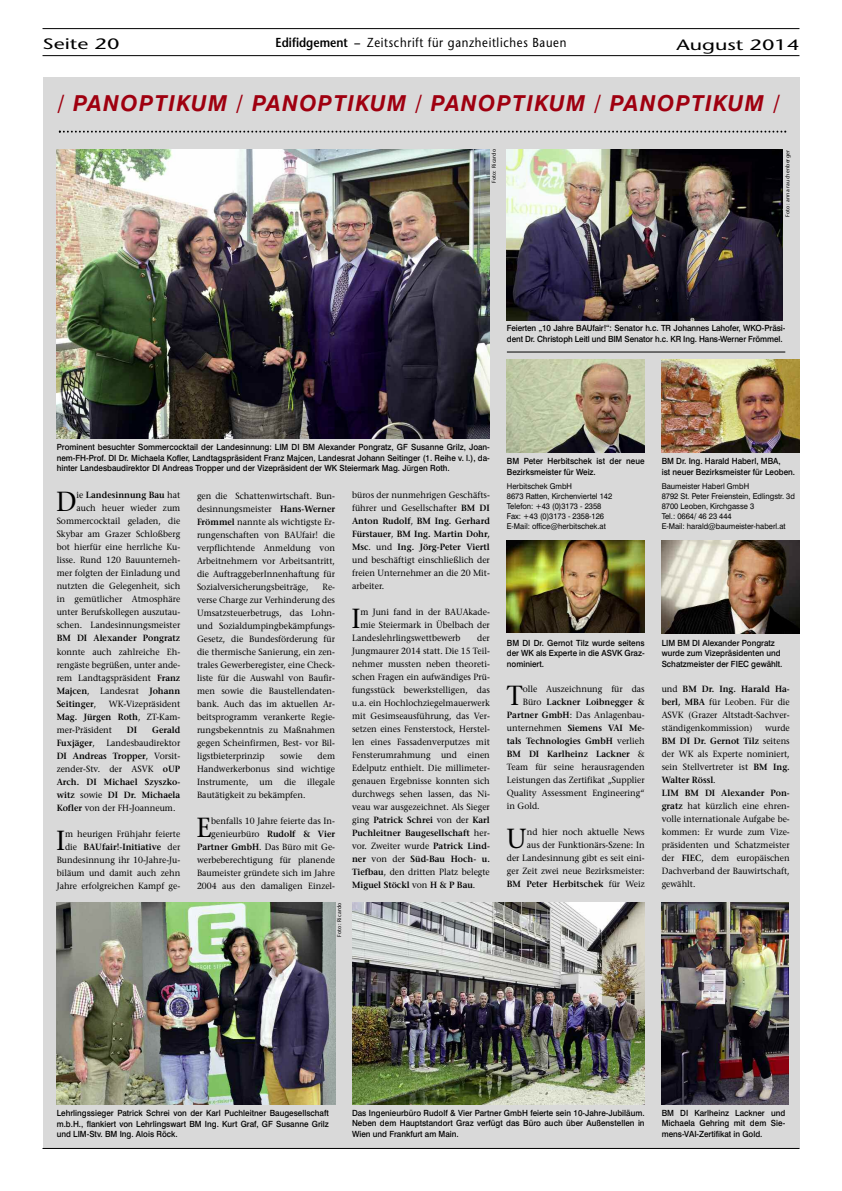
<style>
.page{position:relative;width:842px;height:1191px;background:#fff}
.page>*{position:absolute;margin:0;border:0;box-sizing:border-box;transform-origin:0 0}
.t1{font:27.6px "Stone Serif";color:#000;scale:.95 1}
.t2{font:italic 700 22px "Swiss 721 BT";letter-spacing:.055em;color:#9f0010}
.t3{font:15px "Stone Sans";color:#000;scale:1.45 1}
.t4{font:13px "Stone Sans";letter-spacing:.055em;color:#000;scale:.88 1}
.t5{font:9px/13px "Stone Serif";color:#000;text-align:justify;scale:.95 1}
.t6{font:600 9px "Stone Serif";color:#000;scale:.95 1}
.t7{font:500 8.5px/10.5px "Swiss 721 BT";color:#000;text-align:justify;scale:.95 1}
.t8{font:8px/10px "Swiss 721 BT";color:#000;scale:.95 1}
.t9{font:5.5px "Stone Sans";letter-spacing:.03em;color:#000}
.s1{font-weight:600}
.s2{font-family:"Microsoft Sans Serif";font-weight:400}
.s3{font-weight:400}
</style>
<div class="page">
<div style="left:43px;top:77px;width:756px;height:1071px;background:#d9d9d9"></div>
<hr style="left:43px;top:55px;width:756px;height:1px;background:#000">
<hr style="left:43px;top:28px;width:756px;height:1px;background:#000">
<svg style="left:59px;top:131px;width:727px;height:2px"></svg>
<hr style="left:43px;top:1148px;width:756px;height:1px;background:#000">
<img style="left:662px;top:359px;width:137px;height:94px">
<img style="left:57px;top:902px;width:278px;height:202px">
<img style="left:57px;top:149px;width:433px;height:289px">
<img style="left:507px;top:149px;width:276px;height:171px">
<img style="left:507px;top:359px;width:138px;height:94px">
<img style="left:662px;top:902px;width:127px;height:202px">
<img style="left:352px;top:902px;width:293px;height:202px">
<img style="left:507px;top:540px;width:138px;height:92px">
<img style="left:662px;top:540px;width:137px;height:94px">
<hr style="left:507px;top:352px;width:278px;height:1px;background:#000">
<h3 class="t3" style="left:43px;top:34px;width:55px">Seite 20</h3>
<h3 class="t4" style="left:276px;top:35px;width:332px"><span class="s1">Edifidgement –</span> Zeitschrift für ganzheitliches Bauen</h3>
<h3 class="t3" style="left:676px;top:35px;width:86px">August 2014</h3>
<h2 class="t2" style="left:57px;top:89px;width:724px">/ PANOPTIKUM / PANOPTIKUM / PANOPTIKUM / PANOPTIKUM /</h2>
<p class="t9" style="left:491px;top:183px;width:35px;rotate:-90deg">Foto: Ricardo</p>
<p class="t9" style="left:784px;top:217px;width:68px;rotate:-90deg">Foto: anna rauchenberger</p>
<p class="t7" style="left:507px;top:323px;width:295px">Feierten „10 Jahre BAUfair!“: Senator h.c. TR Johannes Lahofer, WKO-Präsi&shy;dent Dr. Christoph Leitl und BIM Senator h.c. KR Ing. Hans-Werner Frömmel.</p>
<p class="t7" style="left:57px;top:442px;width:457px">Prominent besuchter Sommercocktail der Landesinnung: LIM DI BM Alexander Pongratz, GF Susanne Grilz, Joan&shy;nem-FH-Prof. DI Dr. Michaela Kofler, Landtagspräsident Franz Majcen, Landesrat Johann Seitinger (1. Reihe v. l.), da&shy;hinter Landesbaudirektor DI Andreas Tropper und der Vizepräsident der WK Steiermark Mag. J<span class="s2">ür</span>gen Roth.</p>
<p class="t5" style="left:57px;top:489px;width:132px;text-align:right">ie <span class="s1">Landesinnung Bau</span> hat auch heuer wieder zum<br>Sommercocktail geladen, die<br>Skybar am Grazer Schloßberg bot hierfür eine herrliche Ku&shy;lisse. Rund 120 Bauunterneh&shy;mer folgten der Einladung und nutzten die Gelegenheit, sich in gemütlicher Atmosphäre unter Berufskollegen auszutau&shy;schen. Landesinnungsmeister</p>
<p class="t6" style="left:57px;top:633px;width:132px">BM DI Alexander Pongratz</p>
<p class="t5" style="left:57px;top:645px;width:132px">konnte auch zahlreiche Eh&shy;rengäste begrüßen, unter ande&shy;rem Landtagspräsident <span class="s1">Franz Majcen</span>, Landesrat <span class="s1">Johann Seitinger</span>,</p>
<h1 class="t1" style="left:56px;top:485px;width:23px">D</h1>
<p class="t5" style="left:57px;top:697px;width:132px;text-indent:52px">WK-Vizepräsident <span class="s1">Mag. Jürgen Roth</span>, ZT-Kam&shy;mer-Präsident</p>
<p class="t6" style="left:127px;top:724px;width:12px">DI</p>
<p class="t6" style="left:152px;top:724px;width:31px">Gerald</p>
<p class="t5" style="left:57px;top:736px;width:132px;text-indent:50px">Landesbaudirektor <span class="s1">DI Andreas Tropper</span>, Vorsit&shy;zender-Stv. der ASVK <span class="s1">oUP Arch. DI Michael Szyszko&shy;witz</span> sowie <span class="s1">DI Dr. Michaela Kofler</span> von der FH-Joanneum.</p>
<h1 class="t1" style="left:56px;top:823px;width:11px">I</h1>
<p class="t6" style="left:57px;top:737px;width:42px">Fuxjäger<span class="s3">,</span></p>
<p class="t5" style="left:57px;top:827px;width:132px;text-align:right">m heurigen Frühjahr feierte die <span class="s1">BAUfair!-Initiative</span> der<br>Bundesinnung ihr 10-Jahre-Ju&shy;biläum und damit auch zehn<br>Jahre erfolgreichen Kampf ge-</p>
<p class="t5" style="left:197px;top:489px;width:147px">gen die Schattenwirtschaft. Bun&shy;desinnungsmeister <span class="s1">Hans-Werner Frömmel</span> nannte als wichtigste Er&shy;rungenschaften von BAUfair! die verpflichtende Anmeldung von Arbeitnehmern vor Arbeitsantritt, die AuftraggeberInnenhaftung für Sozialversicherungsbeiträge,</p>
<p class="t5" style="left:197px;top:580px;width:147px;text-indent:126px">Re&shy;verse Charge zur Verhinderung des Umsatzsteuerbetrugs, das Lohn&shy;und Sozialdumpingbekämpfungs-Gesetz, die Bundesförderung für die thermische Sanierung, ein zen&shy;trales Gewerberegister, eine Check&shy;liste für die Auswahl von Baufir&shy;men sowie die Baustellendaten&shy;bank. Auch das im aktuellen Ar&shy;beitsprogramm verankerte Regie&shy;rungsbekenntnis zu Maßnahmen gegen Scheinfirmen, Best- vor Bil&shy;ligstbieterprinzip</p>
<p class="t5" style="left:197px;top:749px;width:147px;text-indent:121px">dem Handwerkerbonus sind wichtige Instrumente, um die illegale Bautätigkeit zu bekämpfen.</p>
<h1 class="t1" style="left:196px;top:810px;width:17px">E</h1>
<p class="t5" style="left:280px;top:749px;width:25px">sowie</p>
<p class="t5" style="left:197px;top:814px;width:147px;text-align:right">benfalls 10 Jahre feierte das In&shy;genieurbüro <span class="s1">Rudolf &amp; Vier<br>Partner GmbH</span>. Das Büro mit Ge&shy;werbeberechtigung für planende<br>Baumeister gründete sich im Jahre<br>2004 aus den damaligen Einzel-</p>
<p class="t9" style="left:336px;top:936px;width:35px;rotate:-90deg">Foto: Ricardo</p>
<p class="t5" style="left:352px;top:488px;width:147px">büros der nunmehrigen Geschäfts&shy;führer und Gesellschafter <span class="s1">BM DI Anton Rudolf</span>, <span class="s1">BM Ing. Gerhard Fürstauer</span>, <span class="s1">BM Ing. Martin Dohr, Msc</span>. und <span class="s1">Ing. Jörg-Peter Viertl </span>und beschäftigt einschließlich der freien Unternehmer an die 20 Mit&shy;arbeiter.</p>
<h1 class="t1" style="left:351px;top:601px;width:11px">I</h1>
<p class="t5" style="left:360px;top:605px;width:138px">m Juni fand in der BAUAkade-</p>
<p class="t5" style="left:360px;top:618px;width:138px">mie Steiermark in Übelbach der</p>
<p class="t5" style="left:352px;top:631px;width:116px">Landeslehrlingswettbewerb</p>
<p class="t5" style="left:352px;top:631px;width:147px;text-indent:125px">der Jungmaurer 2014 statt. Die 15 Teil&shy;nehmer mussten neben theoreti&shy;schen Fragen ein aufwändiges Prü&shy;fungsstück bewerkstelligen, das u.a. ein Hochlochziegelmauerwerk mit Gesimseausführung, das Ver&shy;setzen eines Fensterstock, Herstel&shy;len eines Fassadenverputzes mit Fensterumrahmung und einen Edelputz enthielt. Die millimeter&shy;genauen Ergebnisse konnten sich durchwegs sehen lassen, das Ni&shy;veau war ausgezeichnet. Als Sieger ging <span class="s1">Patrick Schrei</span> von der <span class="s1">Karl Puchleitner Baugesellschaft</span> her&shy;vor. Zweiter wurde <span class="s1">Patrick Lind&shy;ner</span> von der <span class="s1">Süd-Bau Hoch- u.<br>Tiefbau</span>, den dritten Platz belegte <span class="s1">Miguel Stöckl</span> von <span class="s1">H &amp; P Bau</span>.</p>
<p class="t7" style="left:507px;top:456px;width:147px">BM Peter Herbitschek ist der neue<br>Bezirksmeister für Weiz.</p>
<p class="t8" style="left:507px;top:481px;width:112px">Herbitschek GmbH<br>8673 Ratten, Kirchenviertel 142<br>Telefon: +43 (0)3173 - 2358<br>Fax: +43 (0)3173 - 2358-126<br>E-Mail: office@herbitschek.at</p>
<p class="t7" style="left:507px;top:637px;width:147px">BM DI Dr. Gernot Tilz wurde seitens der WK als Experte in die ASVK Graz&shy;nominiert.</p>
<h1 class="t1" style="left:507px;top:678px;width:18px">T</h1>
<p class="t5" style="left:523px;top:682px;width:130px">olle Auszeichnung für das</p>
<p class="t6" style="left:523px;top:696px;width:130px"><span class="s3">Büro</span> Lackner Loibnegger &amp;</p>
<p class="t5" style="left:507px;top:708px;width:147px"><span class="s1">Partner GmbH</span>: Das Anlagenbau-</p>
<p class="t6" style="left:507px;top:722px;width:147px"><span class="s3">unternehmen</span> Siemens VAI Me-</p>
<p class="t6" style="left:507px;top:735px;width:147px">tals Technologies GmbH <span class="s3">verlieh</span></p>
<p class="t6" style="left:507px;top:748px;width:147px">BM DI Karlheinz Lackner <span class="s3">&amp;</span></p>
<p class="t5" style="left:507px;top:760px;width:147px">Team für seine herausragenden</p>
<p class="t5" style="left:507px;top:773px;width:147px">Leistungen das Zertifikat „Supplier</p>
<p class="t5" style="left:507px;top:786px;width:147px">Quality Assessment Engineering“</p>
<p class="t5" style="left:507px;top:799px;width:36px">in Gold.</p>
<h1 class="t1" style="left:506px;top:821px;width:23px">U</h1>
<p class="t5" style="left:507px;top:825px;width:147px;text-align:right">nd hier noch aktuelle News<br>aus der Funktionärs-Szene: In<br>der Landesinnung gibt es seit eini&shy;ger Zeit zwei neue Bezirksmeister:<br><span class="s1">BM Peter Herbitschek</span> für Weiz</p>
<p class="t7" style="left:662px;top:456px;width:142px">BM Dr. Ing. Harald Haberl, MBA,<br>ist neuer Bezirksmeister für Leoben.</p>
<p class="t8" style="left:662px;top:481px;width:142px">Baumeister Haberl GmbH<br>8792 St. Peter Freienstein, Edlingstr. 3d<br>8700 Leoben, Kirchgasse 3<br>Tel.: 0664/ 46 23 444<br>E-Mail: harald@baumeister-haberl.at</p>
<p class="t7" style="left:662px;top:637px;width:129px;text-align:left">LIM BM DI Alexander Pongratz wurde zum Vizepräsidenten und<br>Schatzmeister der FIEC gewählt.</p>
<p class="t5" style="left:662px;top:682px;width:136px">und <span class="s1">BM Dr. Ing. Harald Ha&shy;berl, MBA</span> für Leoben. Für die ASVK (Grazer Altstadt-Sachver&shy;ständigenkommission)</p>
<p class="t5" style="left:662px;top:721px;width:136px;text-align:left;text-indent:103px">wurde<br><span class="s1">BM DI Dr. Gernot Tilz</span> seitens der WK als Experte nominiert, sein Stellvertreter ist <span class="s1">BM Ing.<br>Walter Rössl</span>.<br><span class="s1">LIM BM DI Alexander Pon&shy;gratz</span> hat kürzlich eine ehren&shy;volle internationale Aufgabe be&shy;kommen: Er wurde zum Vize&shy;präsidenten und Schatzmeister der <span class="s1">FIEC</span>, dem europäischen<br>Dachverband der Bauwirtschaft, gewählt.</p>
<p class="t7" style="left:57px;top:1108px;width:288px">Lehrlingssieger Patrick Schrei von der Karl Puchleitner Baugesellschaft m.b.H., flankiert von Lehrlingswart BM Ing. Kurt Graf, GF Susanne Grilz und LIM-Stv. BM Ing. Alois Röck.</p>
<p class="t7" style="left:352px;top:1107px;width:309px">Das Ingenieurbüro Rudolf &amp; Vier Partner GmbH feierte sein 10-Jahre-Jubiläum.<br>Neben dem Hauptstandort Graz verfügt das Büro auch über Außenstellen in Wien und Frankfurt am Main.</p>
<p class="t7" style="left:662px;top:1107px;width:132px">BM DI Karlheinz Lackner und Michaela Gehring mit dem Sie&shy;mens-VAI-Zertifikat in Gold.</p>
</div>
